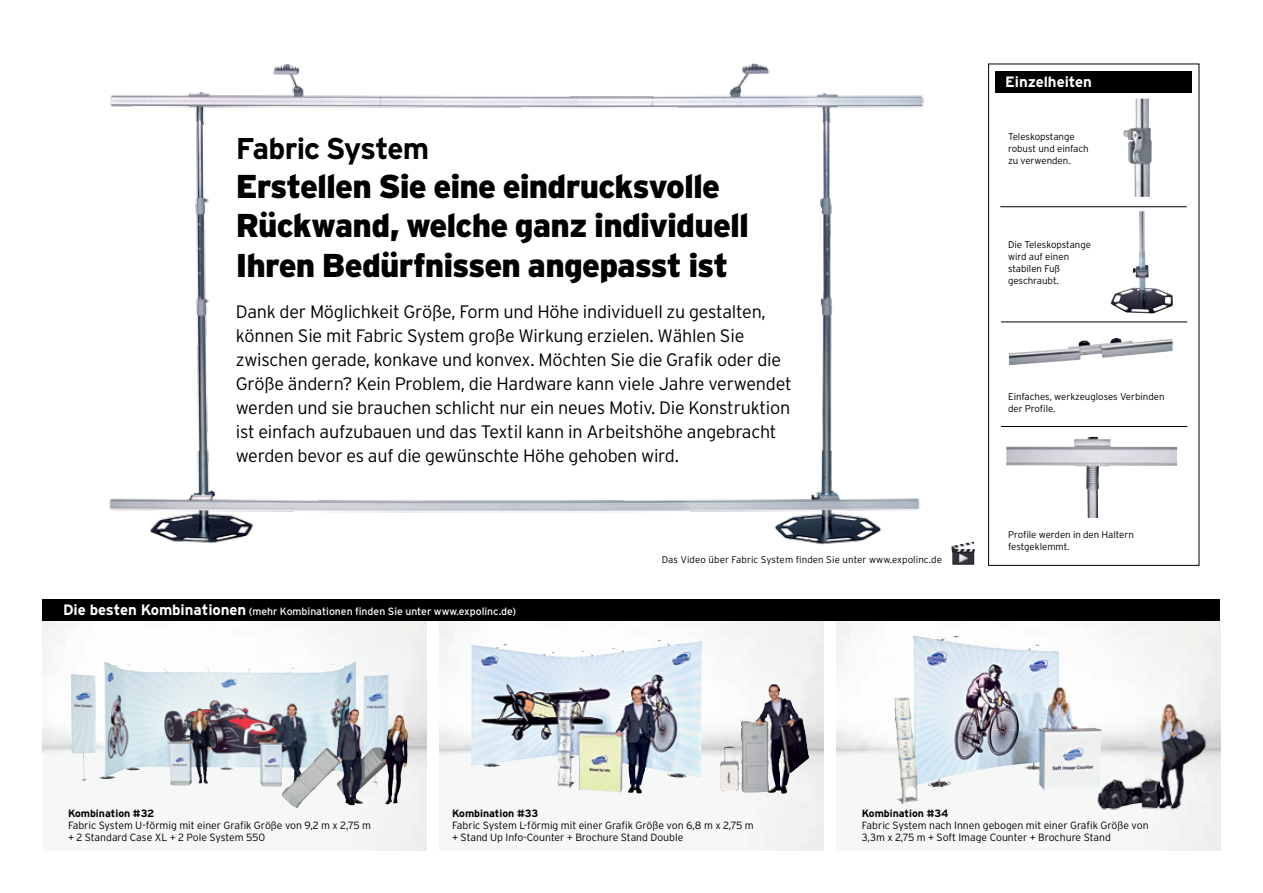
<style>
.page{position:relative;width:1263px;height:893px;background:#fff}
.page>*{position:absolute;margin:0;border:0;box-sizing:border-box;transform-origin:0 0}
.t1{font:900 33px/39px "Interstate";letter-spacing:-.025em;color:#000}
.t2{font:700 30px "Interstate";letter-spacing:-.035em;color:#000}
.t3{font:300 18px/24px "Interstate";letter-spacing:-.015em;color:#000}
.t4{font:700 15px "Interstate";letter-spacing:-.005em;color:#fff}
.t5{font:300 10.5px/12px "Interstate";letter-spacing:-.005em;color:#000}
.t6{font:10.5px "Interstate";letter-spacing:-.005em;color:#fff}
.t7{font:700 10.5px "Interstate";letter-spacing:-.005em;color:#000}
.t8{font:300 9.75px/12px "Interstate";letter-spacing:-.005em;color:#000}
.s1{font-weight:700;font-size:15px}
</style>
<div class="page">
<img style="left:954px;top:542px;width:21px;height:23px">
<img style="left:43px;top:621px;width:384px;height:229px">
<img style="left:439px;top:621px;width:384px;height:229px">
<img style="left:836px;top:621px;width:384px;height:229px">
<div style="left:43px;top:600px;width:1177px;height:21px;background:#000"></div>
<div style="left:988px;top:64px;width:211px;height:502px;border:1px solid #000"></div>
<div style="left:996px;top:71px;width:196px;height:22px;background:#000"></div>
<hr style="left:1001px;top:426px;width:186px;height:1px;background:#000">
<hr style="left:1001px;top:322px;width:186px;height:1px;background:#000">
<hr style="left:1000px;top:206px;width:187px;height:1px;background:#000">
<img style="left:543px;top:640px;width:125px;height:17px">
<img style="left:894px;top:635px;width:139px;height:169px">
<img style="left:741px;top:684px;width:46px;height:110px">
<img style="left:1095px;top:699px;width:115px;height:117px">
<img style="left:224px;top:661px;width:131px;height:12px">
<img style="left:282px;top:709px;width:72px;height:99px">
<img style="left:109px;top:63px;width:845px;height:502px">
<img style="left:1009px;top:338px;width:163px;height:27px">
<img style="left:1110px;top:211px;width:63px;height:102px">
<img style="left:1123px;top:99px;width:29px;height:98px">
<img style="left:1006px;top:437px;width:171px;height:81px">
<h2 class="t2" style="left:236px;top:132px;width:195px">Fabric System</h2>
<h1 class="t1" style="left:236px;top:167px;width:515px">Erstellen Sie eine eindrucksvolle<br>Rückwand, welche ganz individuell<br>Ihren Bedürfnissen angepasst ist</h1>
<p class="t3" style="left:236px;top:299px;width:557px">Dank der Möglichkeit Größe, Form und Höhe individuell zu gestalten, können Sie mit Fabric System große Wirkung erzielen. Wählen Sie zwischen gerade, konkave und konvex. Möchten Sie die Grafik oder die Größe ändern? Kein Problem, die Hardware kann viele Jahre verwendet werden und sie brauchen schlicht nur ein neues Motiv. Die Konstruktion ist einfach aufzubauen und das Textil kann in Arbeitshöhe angebracht werden bevor es auf die gewünschte Höhe gehoben wird.</p>
<p class="t6" style="left:63px;top:605px;width:455px"><span class="s1">Die besten Kombinationen</span> (mehr Kombinationen finden Sie unter www.expolinc.de)</p>
<p class="t8" style="left:662px;top:553px;width:282px">Das Video über Fabric System finden Sie unter www.expolinc.de</p>
<p class="t4" style="left:1005px;top:73px;width:88px">Einzelheiten</p>
<p class="t8" style="left:1008px;top:131px;width:82px">Teleskopstange robust und einfach zu verwenden.</p>
<p class="t8" style="left:1008px;top:239px;width:85px">Die Teleskopstange wird auf einen stabilen Fuß geschraubt.</p>
<p class="t8" style="left:1008px;top:391px;width:158px">Einfaches, werkzeugloses Verbinden der Profile.</p>
<p class="t8" style="left:1008px;top:528px;width:127px">Profile werden in den Haltern festgeklemmt.</p>
<p class="t7" style="left:68px;top:808px;width:88px">Kombination #32</p>
<p class="t5" style="left:68px;top:820px;width:304px">Fabric System U-förmig mit einer Grafik Größe von 9,2 m x 2,75 m + 2 Standard Case XL + 2 Pole System 550</p>
<p class="t7" style="left:452px;top:808px;width:88px">Kombination #33</p>
<p class="t5" style="left:452px;top:820px;width:303px">Fabric System L-förmig mit einer Grafik Größe von 6,8 m x 2,75 m + Stand Up Info-Counter + Brochure Stand Double</p>
<p class="t7" style="left:862px;top:808px;width:88px">Kombination #34</p>
<p class="t5" style="left:862px;top:820px;width:288px">Fabric System nach Innen gebogen mit einer Grafik Größe von<br>3,3m x 2,75 m + Soft Image Counter + Brochure Stand</p>
</div>
